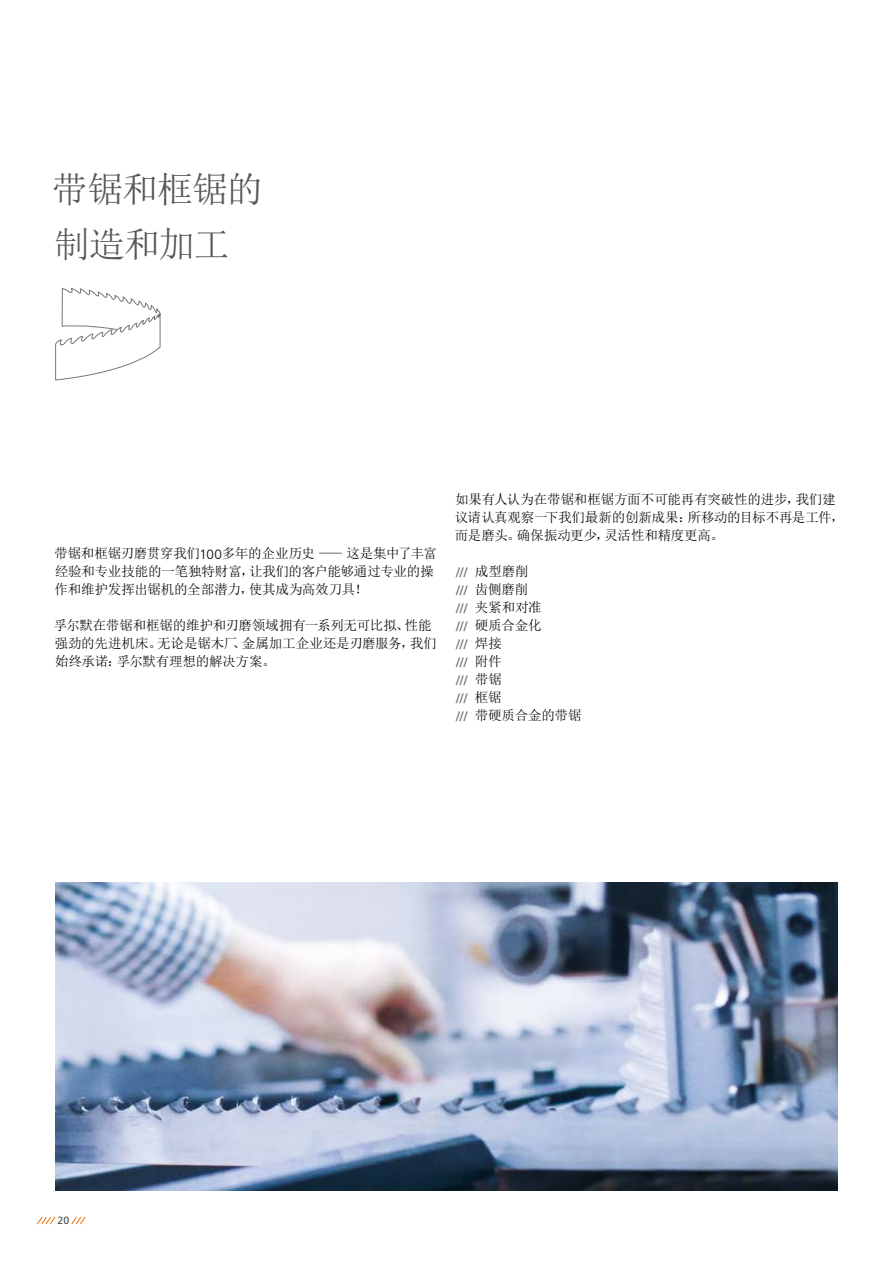
<style>
.page{position:relative;width:893px;height:1263px;background:#fff}
.page>*{position:absolute;margin:0;border:0;box-sizing:border-box;transform-origin:0 0}
.t1{font:36px/55.5px "Sim Sun";letter-spacing:-.03em;color:#565656}
.t2{font:13.5px/18px "Sim Sun";letter-spacing:-.015em;color:#000}
.t3{font:13.5px/18px "Frutiger LT";color:#6f6f6e;text-align:justify}
.t4{font:10.5px "Frutiger LT";color:#494948}
.s1{font-family:"Frutiger LT";font-weight:300}
.s2{font-family:"Frutiger LT";color:#6f6f6e}
.s3{font-family:"Sim Sun";color:#000}
</style>
<div class="page">
<svg style="left:37px;top:1216px;width:19px;height:9px"></svg>
<svg style="left:71px;top:1216px;width:15px;height:9px"></svg>
<svg style="left:55px;top:288px;width:106px;height:93px"></svg>
<img style="left:56px;top:882px;width:782px;height:309px">
<h1 class="t1" style="left:52px;top:161px;width:213px">带锯和框锯的制造和加工</h1>
<p class="t2" style="left:54px;top:544px;width:385px">带锯和框锯刃磨贯穿我们<span class="s1">100</span>多年的企业历史 — 这是集中了丰富经验和专业技能的一笔独特财富，让我们的客户能够通过专业的操作和维护发挥出锯机的全部潜力，使其成为高效刀具！</p>
<p class="t2" style="left:54px;top:616px;width:384px">孚尔默在带锯和框锯的维护和刃磨领域拥有一系列无可比拟、性能强劲的先进机床。无论是锯木厂、金属加工企业还是刃磨服务，我们始终承诺：孚尔默有理想的解决方案。</p>
<p class="t2" style="left:455px;top:490px;width:391px">如果有人认为在带锯和框锯方面不可能再有突破性的进步，我们建议请认真观察一下我们最新的创新成果：所移动的目标不再是工件，而是磨头。确保振动更少，灵活性和精度更高。</p>
<p class="t2" style="left:456px;top:562px;width:87px"><span class="s2">///</span> 成型磨削<span class="s2">///</span> 齿侧磨削<span class="s2">///</span> 夹紧和对准<span class="s2">///</span> 硬质合金化</p>
<p class="t3" style="left:456px;top:635px;width:48px">/// <span class="s3">焊接</span>/// <span class="s3">附件</span>/// <span class="s3">带锯</span>/// <span class="s3">框锯</span></p>
<p class="t2" style="left:456px;top:706px;width:127px"><span class="s2">///</span> 带硬质合金的带锯</p>
<p class="t4" style="left:57px;top:1214px;width:13px">20</p>
</div>
